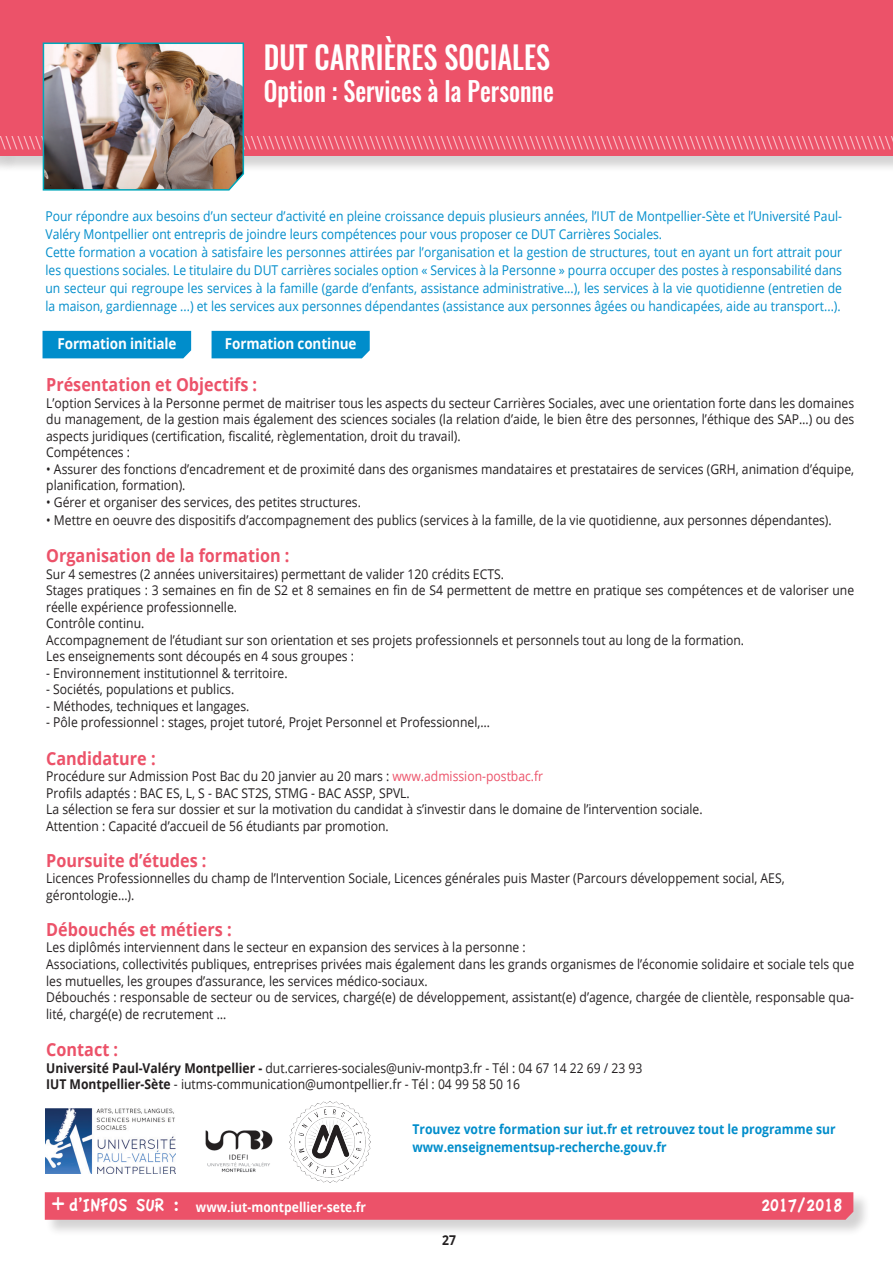
<style>
.page{position:relative;width:893px;height:1263px;background:#fff}
.page>*{position:absolute;margin:0;border:0;box-sizing:border-box;transform-origin:0 0}
.t1{font:54px "Mf I Love Glitter";color:#fff;scale:.9 1}
.t2{font:500 31.5px "Oswald";color:#fff;scale:.9 1}
.t3{font:500 27px "Oswald";color:#fff;scale:.9 1}
.t4{font:19.5px "Apple Casual";color:#fff;scale:.9 1}
.t5{font:700 18px "Open Sans";color:#ec5269;scale:.9 1}
.t6{font:700 15px "Open Sans";letter-spacing:-.01em;color:#fff;scale:.9 1}
.t7{font:13.5px/16.5px "Open Sans";color:#231f20;scale:.9 1}
.t8{font:13.5px/18px "Open Sans";color:#008dcb;scale:.9 1}
.t9{font:700 13.5px "Open Sans";color:#008dcb;scale:.9 1}
.t10{font:700 13.5px "Open Sans";color:#fff;scale:.9 1}
.t11{font:700 13.5px "Open Sans";color:#231f20;scale:.9 1}
.s1{color:#ec5269}
.s2{font-weight:700}
</style>
<div class="page">
<img style="left:290px;top:1102px;width:80px;height:80px">
<img style="left:45px;top:1108px;width:130px;height:66px">
<img style="left:205px;top:1130px;width:68px;height:42px">
<div style="left:0;top:0;width:893px;height:156px;background:#ec5269"></div>
<div style="left:45px;top:1192px;width:825px;height:44px;background:#231f20;opacity:.2"></div>
<svg style="left:45px;top:1192px;width:808px;height:28px;background:#eb546b"></svg>
<div style="left:43px;top:331px;width:148px;height:27px;background:#008dcb"></div>
<div style="left:212px;top:331px;width:158px;height:27px;background:#008dcb"></div>
<svg style="left:42px;top:42px;width:849px;height:149px"></svg>
<p class="t2" style="left:264px;top:36px;width:319px">DUT CARRIÈRES SOCIALES</p>
<p class="t3" style="left:264px;top:72px;width:324px">Option : Services à la Personne</p>
<p class="t8" style="left:45px;top:207px;width:887px">Pour répondre aux besoins d’un secteur d’activité en pleine croissance depuis plusieurs années, l’IUT de Montpellier-Sète et l’Université Paul-<br>Valéry Montpellier ont entrepris de joindre leurs compétences pour vous proposer ce DUT Carrières Sociales.</p>
<p class="t8" style="left:45px;top:243px;width:887px;text-align:justify">Cette formation a vocation à satisfaire les personnes attirées par l’organisation et la gestion de structures, tout en ayant un fort attrait pour les questions sociales. Le titulaire du DUT carrières sociales option « Services à la Personne » pourra occuper des postes à responsabilité dans un secteur qui regroupe les services à la famille (garde d’enfants, assistance administrative...), les services à la vie quotidienne (entretien de la maison, gardiennage ...) et les services aux personnes dépendantes (assistance aux personnes âgées ou handicapées, aide au transport...).</p>
<p class="t6" style="left:57px;top:333px;width:134px">Formation initiale</p>
<p class="t6" style="left:225px;top:333px;width:148px">Formation continue</p>
<p class="t5" style="left:46px;top:372px;width:236px">Présentation et Objectifs :</p>
<p class="t7" style="left:46px;top:394px;width:899px;text-align:justify">L’option Services à la Personne permet de maitriser tous les aspects du secteur Carrières Sociales, avec une orientation forte dans les domaines du management, de la gestion mais également des sciences sociales (la relation d’aide, le bien être des personnes, l’éthique des SAP…) ou des aspects juridiques (certification, fiscalité, règlementation, droit du travail).</p>
<p class="t7" style="left:46px;top:444px;width:95px">Compétences :</p>
<p class="t7" style="left:46px;top:460px;width:899px">• Assurer des fonctions d’encadrement et de proximité dans des organismes mandataires et prestataires de services (GRH, animation d’équipe, planification, formation).</p>
<p class="t7" style="left:46px;top:493px;width:351px">• Gérer et organiser des services, des petites structures.</p>
<p class="t7" style="left:46px;top:511px;width:874px">• Mettre en oeuvre des dispositifs d’accompagnement des publics (services à la famille, de la vie quotidienne, aux personnes dépendantes).</p>
<p class="t5" style="left:46px;top:543px;width:272px">Organisation de la formation :</p>
<p class="t7" style="left:46px;top:565px;width:510px">Sur 4 semestres (2 années universitaires) permettant de valider 120 crédits ECTS.</p>
<p class="t7" style="left:46px;top:582px;width:899px">Stages pratiques : 3 semaines en fin de S2 et 8 semaines en fin de S4 permettent de mettre en pratique ses compétences et de valoriser une réelle expérience professionnelle.</p>
<p class="t7" style="left:46px;top:615px;width:111px">Contrôle continu.</p>
<p class="t7" style="left:46px;top:631px;width:777px">Accompagnement de l’étudiant sur son orientation et ses projets professionnels et personnels tout au long de la formation.</p>
<p class="t7" style="left:46px;top:648px;width:344px">Les enseignements sont découpés en 4 sous groupes :</p>
<p class="t7" style="left:46px;top:664px;width:270px">- Environnement institutionnel &amp; territoire.</p>
<p class="t7" style="left:46px;top:681px;width:210px">- Sociétés, populations et publics.</p>
<p class="t7" style="left:46px;top:697px;width:227px">- Méthodes, techniques et langages.</p>
<p class="t7" style="left:46px;top:714px;width:494px">- Pôle professionnel : stages, projet tutoré, Projet Personnel et Professionnel,…</p>
<p class="t5" style="left:46px;top:746px;width:123px">Candidature :</p>
<p class="t7" style="left:46px;top:768px;width:554px">Procédure sur Admission Post Bac du 20 janvier au 20 mars : <span class="s1">www.admission-postbac.fr</span></p>
<p class="t7" style="left:46px;top:784px;width:405px">Profils adaptés : BAC ES, L, S - BAC ST2S, STMG - BAC ASSP, SPVL.</p>
<p class="t7" style="left:46px;top:801px;width:731px">La sélection se fera sur dossier et sur la motivation du candidat à s’investir dans le domaine de l’intervention sociale.</p>
<p class="t7" style="left:46px;top:817px;width:382px">Attention : Capacité d’accueil de 56 étudiants par promotion.</p>
<p class="t5" style="left:46px;top:848px;width:180px">Poursuite d’études :</p>
<p class="t7" style="left:46px;top:870px;width:822px">Licences Professionnelles du champ de l’Intervention Sociale, Licences générales puis Master (Parcours développement social, AES,</p>
<p class="t7" style="left:46px;top:886px;width:99px">gérontologie…).</p>
<p class="t5" style="left:46px;top:917px;width:207px">Débouchés et métiers :</p>
<p class="t7" style="left:46px;top:939px;width:534px">Les diplômés interviennent dans le secteur en expansion des services à la personne :</p>
<p class="t7" style="left:46px;top:955px;width:899px">Associations, collectivités publiques, entreprises privées mais également dans les grands organismes de l’économie solidaire et sociale tels que les mutuelles, les groupes d’assurance, les services médico-sociaux.</p>
<p class="t7" style="left:46px;top:988px;width:899px">Débouchés : responsable de secteur ou de services, chargé(e) de développement, assistant(e) d’agence, chargée de clientèle, responsable qua&shy;lité, chargé(e) de recrutement …</p>
<p class="t5" style="left:46px;top:1037px;width:81px">Contact :</p>
<p class="t7" style="left:46px;top:1059px;width:664px"><span class="s2">Université Paul-Valéry Montpellier -</span> dut.carrieres-sociales@univ-montp3.fr - Tél : 04 67 14 22 69 / 23 93</p>
<p class="t7" style="left:46px;top:1075px;width:528px"><span class="s2">IUT Montpellier-Sète</span> - iutms-communication@umontpellier.fr - Tél : 04 99 58 50 16</p>
<p class="t9" style="left:412px;top:1120px;width:472px">Trouvez votre formation sur iut.fr et retrouvez tout le programme sur</p>
<p class="t9" style="left:412px;top:1138px;width:284px">www.enseignementsup-recherche.gouv.fr</p>
<p class="t1" style="left:52px;top:1169px;width:16px">+</p>
<p class="t4" style="left:69px;top:1194px;width:124px">d’INFOS SUR :</p>
<p class="t4" style="left:761px;top:1195px;width:92px">2017/2018</p>
<p class="t10" style="left:196px;top:1198px;width:191px">www.iut-montpellier-sete.fr</p>
<p class="t11" style="left:442px;top:1231px;width:17px">27</p>
</div>
